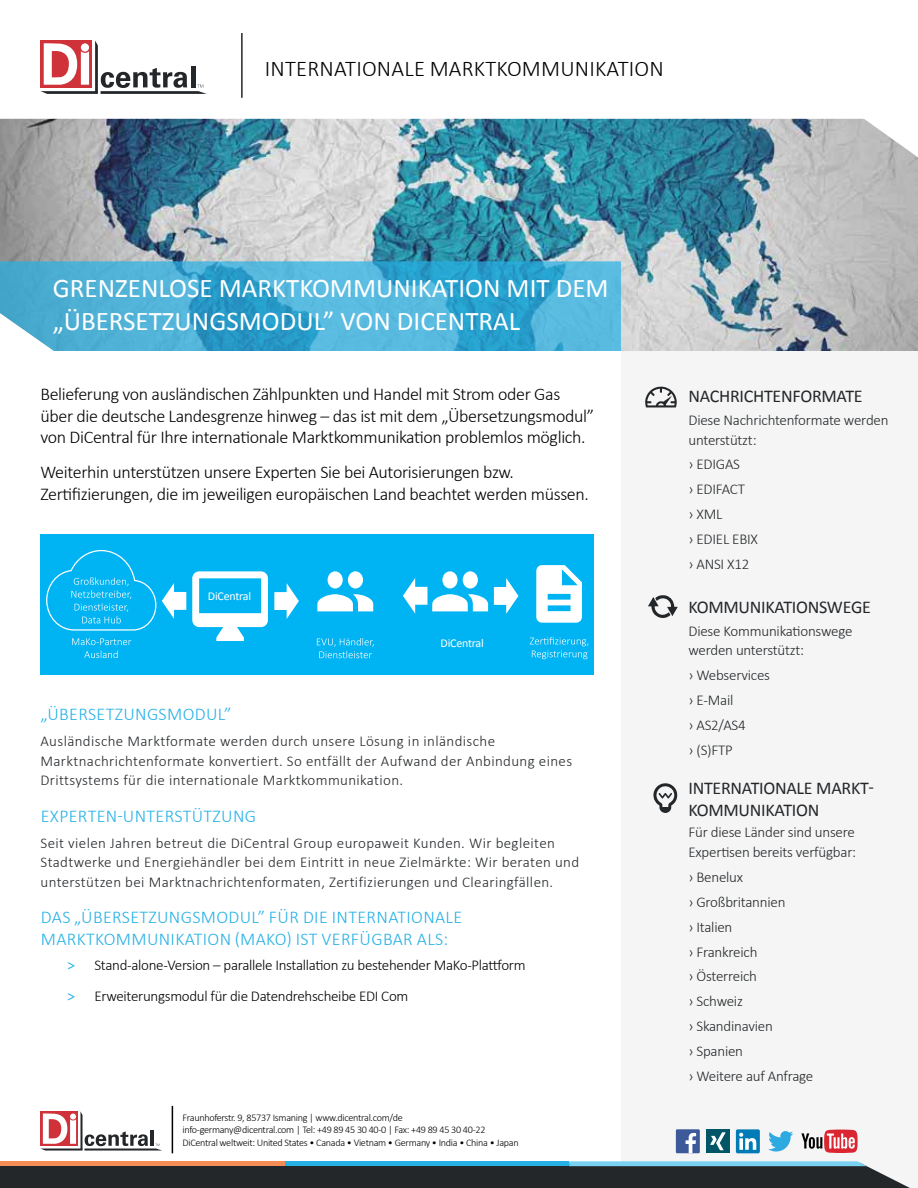
<style>
.page{position:relative;width:918px;height:1188px;background:#fff}
.page>*{position:absolute;margin:0;border:0;box-sizing:border-box;transform-origin:0 0}
.t1{font:27px/32.4px "Calibri";color:#fff}
.t2{font:300 22.5px "Calibri";letter-spacing:.01em;color:#000}
.t3{font:300 18px/21.6px "Calibri";letter-spacing:-.02em;color:#000}
.t4{font:300 18px/21.6px "Calibri";letter-spacing:.02em;color:#26b1e6}
.t5{font:18px/21.6px "Calibri";letter-spacing:-.015em;color:#24272a}
.t6{font:300 15px/19.5px "Calibri";letter-spacing:.015em;color:#24272a}
.t7{font:300 15px/24.9px "Calibri";letter-spacing:-.015em;color:#24272a}
.t8{font:300 15px/31.5px "Calibri";letter-spacing:-.02em;color:#000}
.t9{font:12px "Calibri";letter-spacing:-.02em;color:#fff}
.t10{font:300 10.2px/12.3px "Calibri";letter-spacing:-.03em;color:#000}
.s1{font-weight:400;color:#26b1e6}
</style>
<div class="page">
<div style="left:621px;top:294px;width:297px;height:894px;background:#f5f5f5"></div>
<svg style="left:0;top:1161px;width:910px;height:27px;background:#304048"></svg>
<div style="left:0;top:1161px;width:285px;height:5px;background:#f68c55"></div>
<hr style="left:241px;top:33px;width:2px;height:65px;background:#24272a">
<img style="left:0;top:119px;width:918px;height:232px">
<svg style="left:645px;top:386px;width:32px;height:21px"></svg>
<svg style="left:648px;top:595px;width:30px;height:23px"></svg>
<svg style="left:653px;top:783px;width:25px;height:30px"></svg>
<svg style="left:0;top:261px;width:621px;height:90px;background:#49aed5"></svg>
<div style="left:40px;top:534px;width:554px;height:141px;background:#00b3f2"></div>
<svg style="left:274px;top:583px;width:25px;height:36px"></svg>
<svg style="left:192px;top:571px;width:76px;height:70px"></svg>
<svg style="left:530px;top:637px;width:58px;height:22px"></svg>
<svg style="left:317px;top:638px;width:57px;height:20px"></svg>
<svg style="left:84px;top:651px;width:34px;height:7px"></svg>
<svg style="left:72px;top:638px;width:59px;height:7px"></svg>
<svg style="left:494px;top:578px;width:24px;height:36px"></svg>
<svg style="left:46px;top:549px;width:140px;height:82px"></svg>
<svg style="left:536px;top:565px;width:46px;height:58px"></svg>
<svg style="left:403px;top:571px;width:85px;height:43px"></svg>
<svg style="left:317px;top:571px;width:56px;height:40px"></svg>
<svg style="left:40px;top:1111px;width:122px;height:40px"></svg>
<hr style="left:172px;top:1106px;width:1px;height:47px;background:#000">
<svg style="left:41px;top:40px;width:166px;height:54px"></svg>
<div style="left:676px;top:1129px;width:24px;height:24px;background:#3c5a99"></div>
<svg style="left:686px;top:1133px;width:10px;height:20px"></svg>
<svg style="left:768px;top:1131px;width:25px;height:20px"></svg>
<svg style="left:801px;top:1130px;width:57px;height:23px"></svg>
<div style="left:736px;top:1129px;width:24px;height:24px;background:#007bb6;border-radius:2px"></div>
<svg style="left:739px;top:1133px;width:17px;height:17px"></svg>
<div style="left:706px;top:1129px;width:24px;height:24px;background:#056"></div>
<svg style="left:710px;top:1132px;width:16px;height:18px"></svg>
<h2 class="t2" style="left:265px;top:54px;width:400px">INTERNATIONALE MARKTKOMMUNIKATION</h2>
<h1 class="t1" style="left:53px;top:271px;width:557px">GRENZENLOSE MARKTKOMMUNIKATION MIT DEM „ÜBERSETZUNGSMODUL” VON DICENTRAL</h1>
<p class="t3" style="left:40px;top:383px;width:555px">Belieferung von ausländischen Zählpunkten und Handel mit Strom oder Gas über die deutsche Landesgrenze hinweg – das ist mit dem „Übersetzungsmodul” von DiCentral für Ihre internationale Marktkommunikation problemlos möglich.</p>
<p class="t3" style="left:40px;top:461px;width:550px">Weiterhin unterstützen unsere Experten Sie bei Autorisierungen bzw.<br>Zertifizierungen, die im jeweiligen europäischen Land beachtet werden müssen.</p>
<p class="t9" style="left:208px;top:589px;width:45px">DiCentral</p>
<p class="t9" style="left:441px;top:635px;width:45px">DiCentral</p>
<p class="t4" style="left:40px;top:702px;width:192px">„ÜBERSETZUNGSMODUL”</p>
<p class="t6" style="left:40px;top:731px;width:533px">Ausländische Marktformate werden durch unsere Lösung in inländische<br>Marktnachrichtenformate konvertiert. So entfällt der Aufwand der Anbindung eines<br>Drittsystems für die internationale Marktkommunikation.</p>
<p class="t4" style="left:41px;top:804px;width:217px">EXPERTEN-UNTERSTÜTZUNG</p>
<p class="t6" style="left:40px;top:832px;width:540px">Seit vielen Jahren betreut die DiCentral Group europaweit Kunden. Wir begleiten<br>Stadtwerke und Energiehändler bei dem Eintritt in neue Zielmärkte: Wir beraten und unterstützen bei Marktnachrichtenformaten, Zertifizierungen und Clearingfällen.</p>
<p class="t4" style="left:41px;top:906px;width:423px">DAS „ÜBERSETZUNGSMODUL” FÜR DIE INTERNATIONALE<br>MARKTKOMMUNIKATION (MAKO) IST VERFÜGBAR ALS:</p>
<p class="t8" style="left:68px;top:948px;width:460px"><span class="s1">&gt;</span> Stand-alone-Version – parallele Installation zu bestehender MaKo-Plattform <span class="s1">&gt;</span> Erweiterungsmodul für die Datendrehscheibe EDI Com</p>
<p class="t10" style="left:183px;top:1111px;width:338px">Fraunhoferstr. 9, 85737 Ismaning | www.dicentral.com/de<br>info-germany@dicentral.com | Tel: +49 89 45 30 40-0 | Fax: +49 89 45 30 40-22<br>DiCentral weltweit: United States • Canada • Vietnam • Germany • India • China • Japan</p>
<p class="t5" style="left:688px;top:384px;width:176px">NACHRICHTENFORMATE</p>
<p class="t7" style="left:688px;top:410px;width:202px;line-height:19.5px">Diese Nachrichtenformate werden unterstützt:</p>
<p class="t7" style="left:688px;top:451px;width:71px">› EDIGAS<br>› EDIFACT<br>› XML<br>› EDIEL EBIX › ANSI X12</p>
<p class="t5" style="left:688px;top:595px;width:184px">KOMMUNIKATIONSWEGE</p>
<p class="t7" style="left:688px;top:620px;width:165px;line-height:19.5px">Diese Kommunikationswege werden unterstützt:</p>
<p class="t7" style="left:688px;top:662px;width:83px">› Webservices › E-Mail<br>› AS2/AS4<br>› (S)FTP</p>
<p class="t5" style="left:688px;top:777px;width:187px">INTERNATIONALE MARKT-<br>KOMMUNIKATION</p>
<p class="t7" style="left:688px;top:822px;width:169px;line-height:19.5px">Für diese Länder sind unsere<br>Expertisen bereits verfügbar:</p>
<p class="t7" style="left:688px;top:864px;width:126px">› Benelux<br>› Großbritannien<br>› Italien<br>› Frankreich<br>› Österreich<br>› Schweiz<br>› Skandinavien<br>› Spanien<br>› Weitere auf Anfrage</p>
</div>
